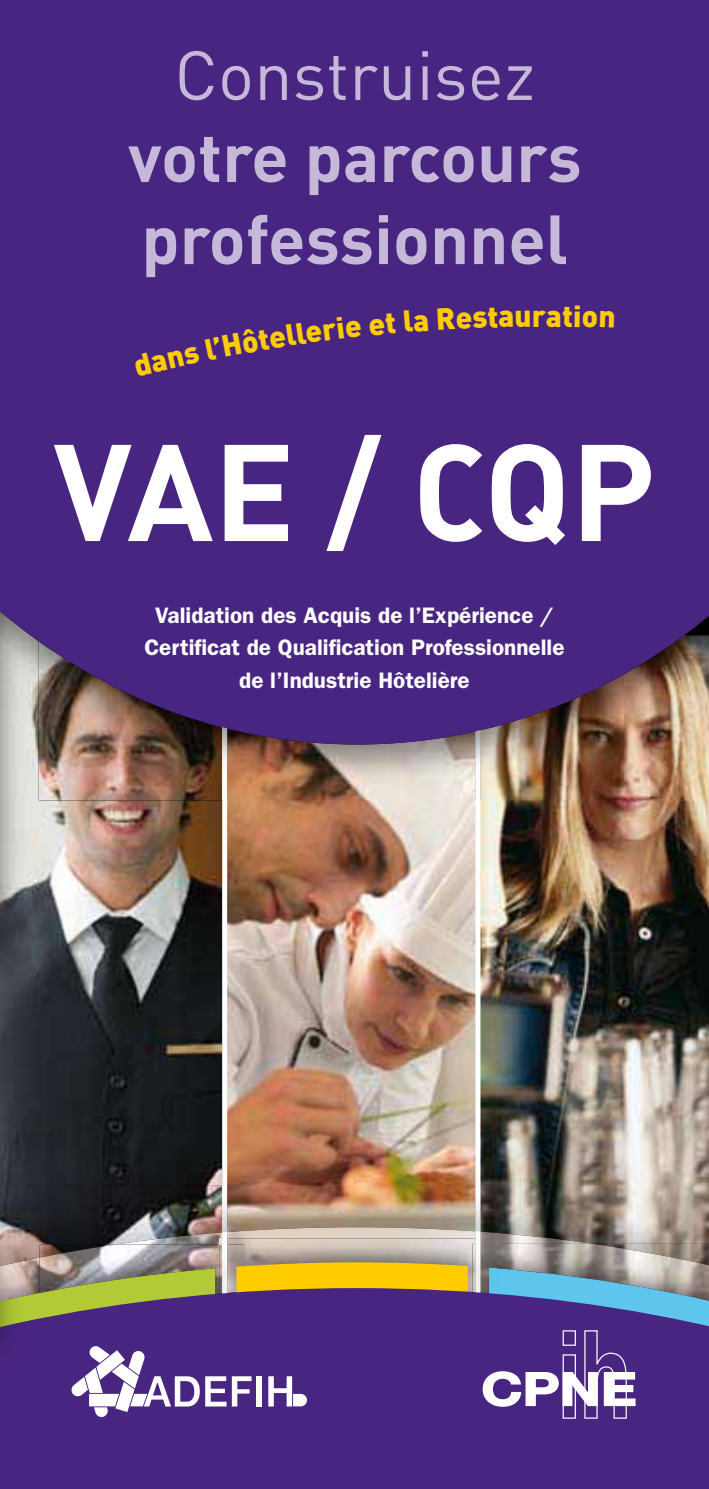
<style>
.page{position:relative;width:709px;height:1489px;background:#fff}
.page>*{position:absolute;margin:0;border:0;box-sizing:border-box;transform-origin:0 0}
.t1{font:700 135px "DIN";letter-spacing:-.015em;color:#fff}
.t2{font:700 68.25px/82px "DIN";color:#c5b8d8}
.t3{font:68.25px "DIN";color:#c5b8d8}
.t4{font:900 30px "DIN";color:#fc0}
.t5{font:600 22.5px/32.5px "Franklin Gothic LT";color:#fff;text-align:center}
</style>
<div class="page">
<img style="left:480px;top:800px;width:229px;height:443px">
<img style="left:0;top:800px;width:222px;height:444px">
<img style="left:222px;top:800px;width:254px;height:385px">
<img style="left:222px;top:1185px;width:258px;height:46px">
<img style="left:227px;top:1227px;width:248px;height:40px">
<img style="left:115px;top:1232px;width:105px;height:12px">
<img style="left:480px;top:1231px;width:112px;height:12px">
<img style="left:38px;top:800px;width:1px;height:179px">
<img style="left:0;top:744px;width:38px;height:282px">
<svg style="left:0;top:744px;width:1px;height:262px"></svg>
<img style="left:480px;top:744px;width:170px;height:56px">
<img style="left:650px;top:744px;width:59px;height:56px">
<img style="left:38px;top:744px;width:184px;height:56px">
<img style="left:222px;top:744px;width:258px;height:56px">
<div style="left:0;top:0;width:709px;height:744px;background:#492582"></div>
<div style="left:179px;top:51px;width:352px;height:49px;background:#492582"></div>
<div style="left:128px;top:137px;width:453px;height:58px;background:#492582"></div>
<div style="left:146px;top:215px;width:419px;height:62px;background:#492582"></div>
<img style="left:497px;top:1243px;width:212px;height:24px">
<img style="left:39px;top:1244px;width:206px;height:23px">
<svg style="left:220px;top:1231px;width:260px;height:13px;background:#e0d4c8"></svg>
<img style="left:222px;top:1238px;width:275px;height:6px">
<img style="left:472px;top:1243px;width:25px;height:24px">
<svg style="left:236px;top:1262px;width:232px;height:5px"></svg>
<svg style="left:39px;top:1267px;width:670px;height:221px;background:#604686"></svg>
<img style="left:0;top:1242px;width:39px;height:15px">
<img style="left:0;top:1257px;width:39px;height:35px">
<img style="left:0;top:1292px;width:39px;height:26px">
<div style="left:0;top:1318px;width:39px;height:170px;background:#492582"></div>
<div style="left:133px;top:317px;width:229px;height:60px;background:#492582"></div>
<svg style="left:369px;top:310px;width:59px;height:25px"></svg>
<div style="left:437px;top:307px;width:93px;height:23px;background:#492582"></div>
<svg style="left:563px;top:305px;width:51px;height:23px"></svg>
<h2 class="t3" style="left:174px;top:51px;width:362px">Construisez</h2>
<h2 class="t2" style="left:128px;top:122px;width:455px">votre parcours professionnel</h2>
<h3 class="t4" style="left:532px;top:299px;width:32px">ra</h3>
<h1 class="t1" style="left:53px;top:444px;width:603px">VAE / CQP</h1>
<p class="t5" style="left:144px;top:598px;width:422px">Validation des Acquis de l’Expérience /<br>Certificat de Qualification Professionnelle de l’Industrie Hôtelière</p>
</div>
